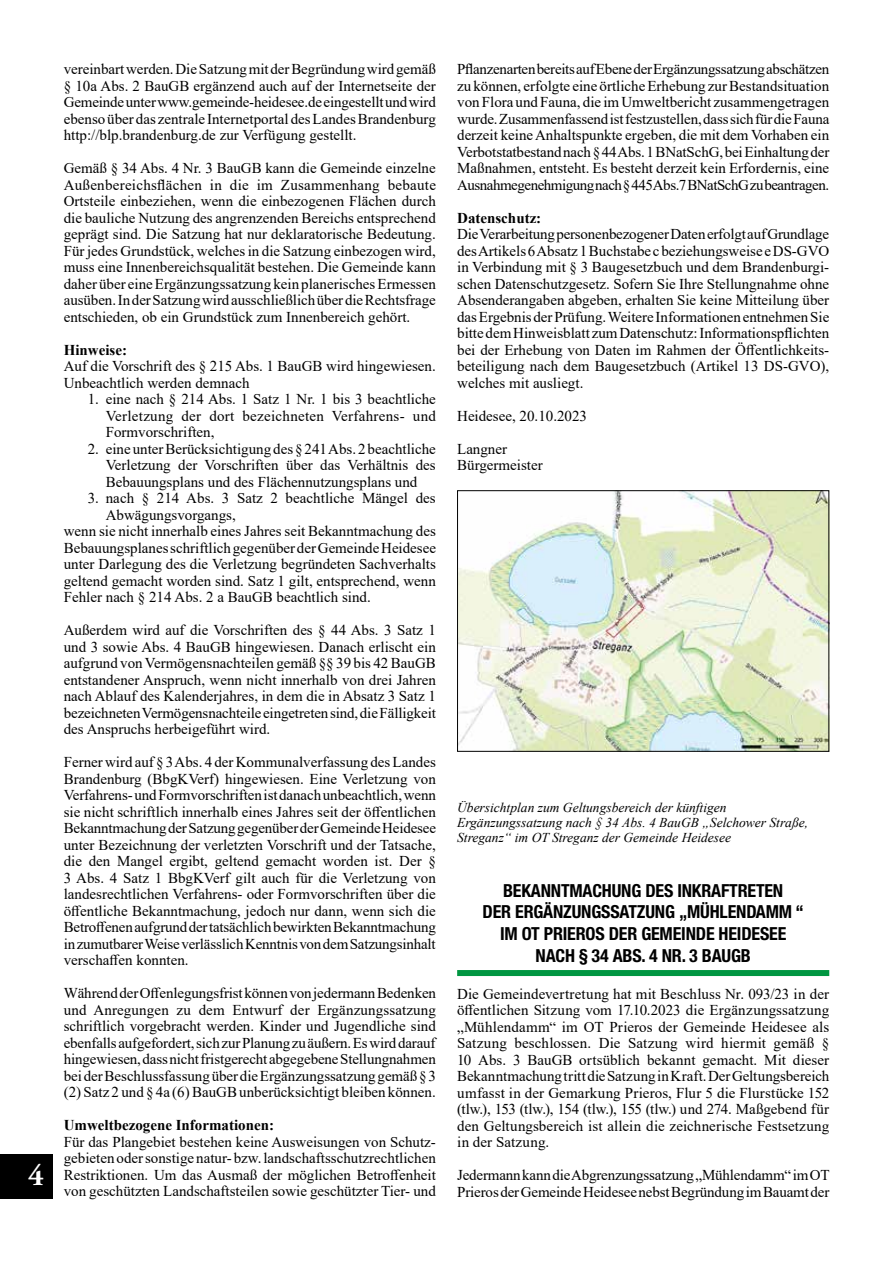
<style>
.page{position:relative;width:893px;height:1263px;background:#fff}
.page>*{position:absolute;margin:0;border:0;box-sizing:border-box;transform-origin:0 0}
.t1{font:700 30px "Adobe Garamond Pro";color:#fff}
.t2{font:700 condensed 18px/21.6px "Helvetica Neue LT Std";letter-spacing:-.01em;color:#000;text-align:center}
.t3{font:15px/16.5px "Times New Roman";color:#000;text-align:justify}
.t4{font:700 15px "Times New Roman";color:#000}
.t5{font:italic 13.5px/15px "Times New Roman";color:#000}
</style>
<div class="page">
<div style="left:0;top:1154px;width:52px;height:45px;background:#000"></div>
<div style="left:457px;top:970px;width:372px;height:6px;background:#009641"></div>
<img style="left:459px;top:492px;width:368px;height:258px">
<div style="left:457px;top:490px;width:372px;height:262px;border:1px solid #000"></div>
<h1 class="t1" style="left:28px;top:1158px;width:17px">4</h1>
<p class="t3" style="left:64px;top:60px;width:374px">vereinbart werden. Die Satzung mit der Begründung wird gemäß § 10a Abs. 2 BauGB ergänzend auch auf der Internetseite der Gemeinde unter www.gemeinde-heidesee.de eingestellt und wird ebenso über das zentrale Internetportal des Landes Brandenburg http://blp.brandenburg.de zur Verfügung gestellt.</p>
<p class="t3" style="left:64px;top:159px;width:374px">Gemäß § 34 Abs. 4 Nr. 3 BauGB kann die Gemeinde einzelne Außenbereichsflächen in die im Zusammenhang bebaute Ortsteile einbeziehen, wenn die einbezogenen Flächen durch die bauliche Nutzung des angrenzenden Bereichs entsprechend geprägt sind. Die Satzung hat nur deklaratorische Bedeutung.<br>Für jedes Grundstück, welches in die Satzung einbezogen wird, muss eine Innenbereichsqualität bestehen. Die Gemeinde kann daher über eine Ergänzungssatzung kein planerisches Ermessen ausüben. In der Satzung wird ausschließlich über die Rechtsfrage entschieden, ob ein Grundstück zum Innenbereich gehört.</p>
<p class="t4" style="left:64px;top:339px;width:65px">Hinweise:</p>
<p class="t3" style="left:64px;top:357px;width:374px">Auf die Vorschrift des § 215 Abs. 1 BauGB wird hingewiesen.<br>Unbeachtlich werden demnach</p>
<p class="t3" style="left:106px;top:390px;width:332px;text-indent:-18px">1. eine nach § 214 Abs. 1 Satz 1 Nr. 1 bis 3 beachtliche Verletzung der dort bezeichneten Verfahrens- und Formvorschriften,</p>
<p class="t3" style="left:106px;top:440px;width:332px;text-indent:-18px">2. eine unter Berücksichtigung des § 241 Abs. 2 beachtliche Verletzung der Vorschriften über das Verhältnis des Bebauungsplans und des Flächennutzungsplans und</p>
<p class="t3" style="left:88px;top:489px;width:349px">3. nach § 214 Abs. 3 Satz 2 beachtliche Mängel des</p>
<p class="t3" style="left:106px;top:506px;width:132px">Abwägungsvorgangs,</p>
<p class="t3" style="left:64px;top:522px;width:374px">wenn sie nicht innerhalb eines Jahres seit Bekanntmachung des</p>
<p class="t3" style="left:64px;top:539px;width:374px">Bebauungsplanes schriftlich gegenüber der Gemeinde Heidesee</p>
<p class="t3" style="left:64px;top:555px;width:374px">unter Darlegung des die Verletzung begründeten Sachverhalts</p>
<p class="t3" style="left:64px;top:572px;width:374px">geltend gemacht worden sind. Satz 1 gilt, entsprechend, wenn</p>
<p class="t3" style="left:64px;top:588px;width:309px">Fehler nach § 214 Abs. 2 a BauGB beachtlich sind.</p>
<p class="t3" style="left:64px;top:621px;width:374px">Außerdem wird auf die Vorschriften des § 44 Abs. 3 Satz 1 und 3 sowie Abs. 4 BauGB hingewiesen. Danach erlischt ein aufgrund von Vermögensnachteilen gemäß §§ 39 bis 42 BauGB entstandener Anspruch, wenn nicht innerhalb von drei Jahren nach Ablauf des Kalenderjahres, in dem die in Absatz 3 Satz 1 bezeichneten Vermögensnachteile eingetreten sind, die Fälligkeit des Anspruchs herbeigeführt wird.</p>
<p class="t3" style="left:64px;top:753px;width:374px">Ferner wird auf § 3 Abs. 4 der Kommunalverfassung des Landes Brandenburg (BbgKVerf) hingewiesen. Eine Verletzung von Verfahrens- und Formvorschriften ist danach unbeachtlich, wenn sie nicht schriftlich innerhalb eines Jahres seit der öffentlichen Bekanntmachung der Satzung gegenüber der Gemeinde Heidesee unter Bezeichnung der verletzten Vorschrift und der Tatsache, die den Mangel ergibt, geltend gemacht worden ist. Der § 3 Abs. 4 Satz 1 BbgKVerf gilt auch für die Verletzung von landesrechtlichen Verfahrens- oder Formvorschriften über die öffentliche Bekanntmachung, jedoch nur dann, wenn sich die Betroffenen aufgrund der tatsächlich bewirkten Bekanntmachung in zumutbarer Weise verlässlich Kenntnis von dem Satzungsinhalt verschaffen konnten.</p>
<p class="t3" style="left:64px;top:984px;width:374px">Während der Offenlegungsfrist können von jedermann Bedenken und Anregungen zu dem Entwurf der Ergänzungssatzung schriftlich vorgebracht werden. Kinder und Jugendliche sind ebenfalls aufgefordert, sich zur Planung zu äußern. Es wird darauf hingewiesen, dass nicht fristgerecht abgegebene Stellungnahmen bei der Beschlussfassung über die Ergänzungssatzung gemäß § 3 (2) Satz 2 und § 4a (6) BauGB unberücksichtigt bleiben können.</p>
<p class="t4" style="left:64px;top:1114px;width:212px">Umweltbezogene Informationen:</p>
<p class="t3" style="left:64px;top:1133px;width:374px">Für das Plangebiet bestehen keine Ausweisungen von Schutz&shy;gebieten oder sonstige natur- bzw. landschaftsschutzrechtlichen Restriktionen. Um das Ausmaß der möglichen Betroffenheit von geschützten Landschaftsteilen sowie geschützter Tier- und</p>
<p class="t3" style="left:457px;top:60px;width:374px">Pflanzenarten bereits auf Ebene der Ergänzungssatzung abschätzen zu können, erfolgte eine örtliche Erhebung zur Bestandsituation von Flora und Fauna, die im Umweltbericht zusammengetragen wurde. Zusammenfassend ist festzustellen, dass sich für die Fauna derzeit keine Anhaltspunkte ergeben, die mit dem Vorhaben ein Verbotstatbestand nach § 44 Abs. 1 BNatSchG, bei Einhaltung der Maßnahmen, entsteht. Es besteht derzeit kein Erfordernis, eine Ausnahmegenehmigung nach § 445 Abs.7 BNatSchG zu beantragen.</p>
<p class="t4" style="left:457px;top:207px;width:86px">Datenschutz:</p>
<p class="t3" style="left:457px;top:225px;width:374px">Die Verarbeitung personenbezogener Daten erfolgt auf Grundlage des Artikels 6 Absatz 1 Buchstabe c beziehungsweise e DS-GVO in Verbindung mit § 3 Baugesetzbuch und dem Brandenburgi&shy;schen Datenschutzgesetz. Sofern Sie Ihre Stellungnahme ohne Absenderangaben abgeben, erhalten Sie keine Mitteilung über das Ergebnis der Prüfung. Weitere Informationen entnehmen Sie bitte dem Hinweisblatt zum Datenschutz: Informationspflichten bei der Erhebung von Daten im Rahmen der Öffentlichkeits&shy;beteiligung nach dem Baugesetzbuch (Artikel 13 DS-GVO), welches mit ausliegt.</p>
<p class="t3" style="left:457px;top:407px;width:131px">Heidesee, 20.10.2023</p>
<p class="t3" style="left:457px;top:440px;width:87px">Langner<br>Bürgermeister</p>
<p class="t5" style="left:457px;top:800px;width:353px">Übersichtplan zum Geltungsbereich der künftigen<br>Ergänzungssatzung nach § 34 Abs. 4 BauGB „Selchower Straße,<br>Streganz“ im OT Streganz der Gemeinde Heidesee</p>
<p class="t2" style="left:483px;top:879px;width:323px">BEKANNTMACHUNG DES INKRAFTRETEN<br>DER ERGÄNZUNGSSATZUNG „MÜHLENDAMM “ IM OT PRIEROS DER GEMEINDE HEIDESEE NACH § 34 ABS. 4 NR. 3 BAUGB</p>
<p class="t3" style="left:457px;top:985px;width:374px">Die Gemeindevertretung hat mit Beschluss Nr. 093/23 in der öffentlichen Sitzung vom 17.10.2023 die Ergänzungssatzung „Mühlendamm“ im OT Prieros der Gemeinde Heidesee als Satzung beschlossen. Die Satzung wird hiermit gemäß § 10 Abs. 3 BauGB ortsüblich bekannt gemacht. Mit dieser Bekanntmachung tritt die Satzung in Kraft. Der Geltungsbereich umfasst in der Gemarkung Prieros, Flur 5 die Flurstücke 152 (tlw.), 153 (tlw.), 154 (tlw.), 155 (tlw.) und 274. Maßgebend für den Geltungsbereich ist allein die zeichnerische Festsetzung in der Satzung.</p>
<p class="t3" style="left:457px;top:1166px;width:374px">Jedermann kann die Abgrenzungssatzung „Mühlendamm“ im OT<br>Prieros der Gemeinde Heidesee nebst Begründung im Bauamt der</p>
</div>
